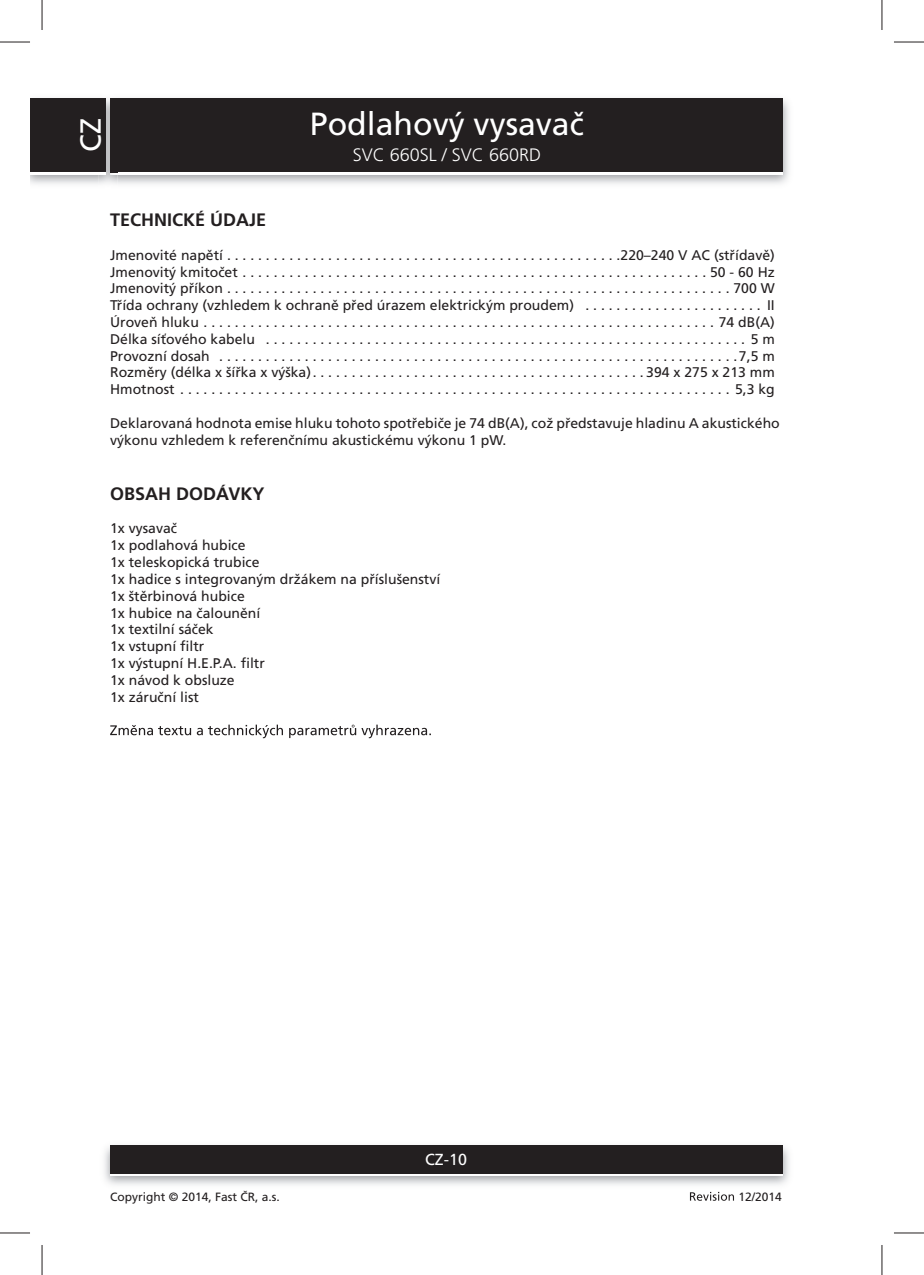
<style>
.page{position:relative;width:924px;height:1275px;background:#fff}
.page>*{position:absolute;margin:0;border:0;box-sizing:border-box;transform-origin:0 0}
.t1{font:32px "Frutiger CE";color:#fff}
.t2{font:29px "Frutiger CE";color:#fff}
.t3{font:700 18px "Frutiger CE";color:#231f20}
.t4{font:300 18px "Frutiger CE";color:#fff}
.t5{font:16px "Frutiger CE";color:#fff}
.t6{font:14px/16.8px "Frutiger CE";color:#231f20}
.t7{font:12px "Frutiger CE";color:#231f20}
</style>
<div class="page">
<img style="left:31px;top:98px;width:758px;height:86px">
<div style="left:110px;top:101px;width:672px;height:74px;background:#fff"></div>
<div style="left:110px;top:99px;width:672px;height:73px;background:#231f20"></div>
<img style="left:104px;top:1145px;width:685px;height:40px">
<div style="left:110px;top:1148px;width:672px;height:28px;background:linear-gradient(to right,#fff,#fff)"></div>
<div style="left:110px;top:1145px;width:672px;height:28px;background:#231f20"></div>
<img style="left:99px;top:98px;width:18px;height:86px">
<img style="left:110px;top:172px;width:7px;height:3px">
<svg style="left:110px;top:99px;width:7px;height:2px"></svg>
<img style="left:110px;top:101px;width:7px;height:71px">
<div style="left:31px;top:101px;width:75px;height:74px;background:#fff"></div>
<div style="left:31px;top:99px;width:75px;height:73px;background:#231f20"></div>
<svg style="left:689px;top:1191px;width:44px;height:9px"></svg>
<svg style="left:110px;top:724px;width:321px;height:14px"></svg>
<hr style="left:0;top:42px;width:30px;height:1px;background:#231f20">
<hr style="left:893px;top:42px;width:30px;height:1px;background:#231f20">
<hr style="left:0;top:1232px;width:30px;height:1px;background:#231f20">
<hr style="left:893px;top:1232px;width:30px;height:1px;background:#231f20">
<hr style="left:42px;top:0;width:1px;height:30px;background:#231f20">
<hr style="left:42px;top:1245px;width:1px;height:30px;background:#231f20">
<hr style="left:881px;top:0;width:1px;height:30px;background:#231f20">
<hr style="left:881px;top:1245px;width:1px;height:30px;background:#231f20">
<h2 class="t2" style="left:79px;top:152px;width:35px;rotate:-90deg">CZ</h2>
<h1 class="t1" style="left:310px;top:111px;width:275px">Podlahový vysavač</h1>
<p class="t4" style="left:352px;top:147px;width:190px">SVC 660SL / SVC 660RD</p>
<p class="t3" style="left:110px;top:213px;width:158px">TECHNICKÉ ÚDAJE</p>
<p class="t6" style="left:110px;top:248px;width:666px;text-align:justify">Jmenovité napětí . . . . . . . . . . . . . . . . . . . . . . . . . . . . . . . . . . . . . . . . . . . . . . . . . . .220–240 V AC (střídavě)<br>Jmenovitý kmitočet . . . . . . . . . . . . . . . . . . . . . . . . . . . . . . . . . . . . . . . . . . . . . . . . . . . . . . . . . . . . 50 - 60 Hz Jmenovitý příkon . . . . . . . . . . . . . . . . . . . . . . . . . . . . . . . . . . . . . . . . . . . . . . . . . . . . . . . . . . . . . . . . . 700 W Třída ochrany (vzhledem k ochraně před úrazem elektrickým proudem) . . . . . . . . . . . . . . . . . . . . . . . II Úroveň hluku . . . . . . . . . . . . . . . . . . . . . . . . . . . . . . . . . . . . . . . . . . . . . . . . . . . . . . . . . . . . . . . . . . 74 dB(A)<br>Délka síťového kabelu . . . . . . . . . . . . . . . . . . . . . . . . . . . . . . . . . . . . . . . . . . . . . . . . . . . . . . . . . . . . . . 5 m Provozní dosah . . . . . . . . . . . . . . . . . . . . . . . . . . . . . . . . . . . . . . . . . . . . . . . . . . . . . . . . . . . . . . . . . . .7,5 m Rozměry (délka x šířka x výška) . . . . . . . . . . . . . . . . . . . . . . . . . . . . . . . . . . . . . . . . . . . 394 x 275 x 213 mm Hmotnost . . . . . . . . . . . . . . . . . . . . . . . . . . . . . . . . . . . . . . . . . . . . . . . . . . . . . . . . . . . . . . . . . . . . . . . 5,3 kg</p>
<p class="t6" style="left:110px;top:416px;width:670px">Deklarovaná hodnota emise hluku tohoto spotřebiče je 74 dB(A), což představuje hladinu A akustického výkonu vzhledem k referenčnímu akustickému výkonu 1 pW.</p>
<p class="t3" style="left:110px;top:486px;width:156px">OBSAH DODÁVKY</p>
<p class="t6" style="left:110px;top:521px;width:331px">1x vysavač<br>1x podlahová hubice<br>1x teleskopická trubice<br>1x hadice s integrovaným držákem na příslušenství<br>1x štěrbinová hubice<br>1x hubice na čalounění<br>1x textilní sáček<br>1x vstupní filtr<br>1x výstupní H.E.P.A. filtr<br>1x návod k obsluze<br>1x záruční list</p>
<p class="t5" style="left:425px;top:1153px;width:43px">CZ-10</p>
<p class="t7" style="left:110px;top:1192px;width:171px">Copyright © 2014, Fast ČR, a.s.</p>
<p class="t7" style="left:738px;top:1191px;width:45px">12/2014</p>
</div>
